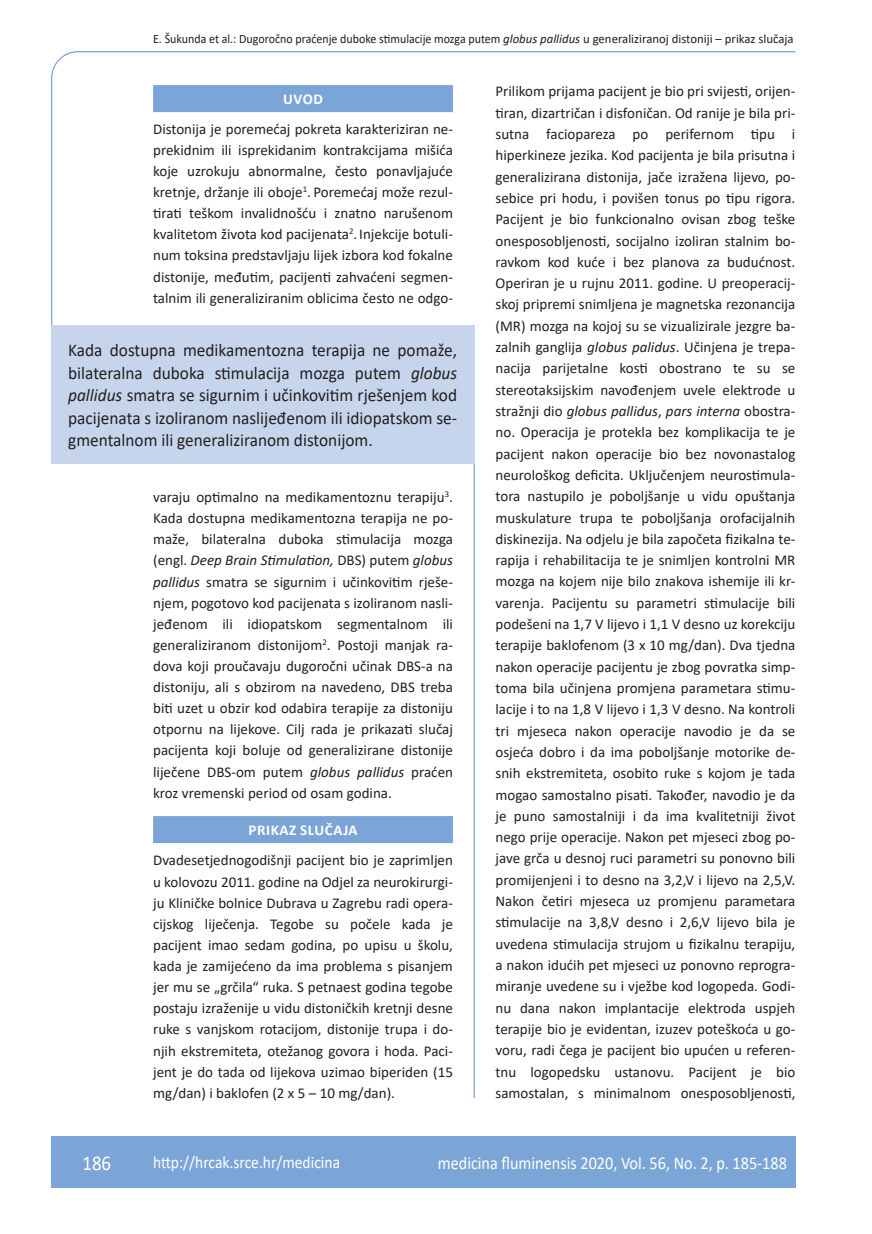
<style>
.page{position:relative;width:872px;height:1234px;background:#fff}
.page>*{position:absolute;margin:0;border:0;box-sizing:border-box;transform-origin:0 0}
.t1{font:21px "Calibri";color:#fff;scale:.9 1}
.anterfile{font:18px/22.5px "Calibri";color:#231f20;text-align:justify;scale:.96 1}
.t2{font:18px "Calibri";color:#fff;scale:.9 1}
.t3{font:17.25px "Calibri";color:#fff;scale:.9 1}
.osnovni_tekst{font:15px/21.3px "Calibri";color:#231f20;text-align:justify}
.naslov_ruler{font:700 15px "Calibri";letter-spacing:.04em;color:#fff}
.glava{font:12.75px "Calibri";color:#231f20;scale:.94 1}
.s1{font-style:italic}
</style>
<div class="page">
<svg style="left:51px;top:51px;width:745px;height:276px"></svg>
<hr style="left:473px;top:463px;width:2px;height:634px;background:#7ca5d7">
<div style="left:51px;top:1135px;width:744px;height:51px;background:#7ca5d7"></div>
<div style="left:153px;top:85px;width:300px;height:27px;background:#7ca5d7"></div>
<div style="left:51px;top:325px;width:423px;height:138px;background:#c6d5ec"></div>
<div style="left:153px;top:815px;width:300px;height:27px;background:#7ca5d7"></div>
<p class="glava" style="left:153px;top:29px;width:683px">E. Šukunda et al.: Dugoročno praćenje duboke stimulacije mozga putem <span class="s1">globus pallidus</span> u generaliziranoj distoniji – prikaz slučaja</p>
<p class="naslov_ruler" style="left:283px;top:88px;width:41px">UVOD</p>
<p class="osnovni_tekst" style="left:153px;top:118px;width:301px">Distonija je poremećaj pokreta karakteriziran ne&shy;prekidnim ili isprekidanim kontrakcijama mišića koje uzrokuju abnormalne, često ponavljajuće kretnje, držanje ili oboje<sup>1</sup>. Poremećaj može rezul&shy;tirati teškom invalidnošću i znatno narušenom kvalitetom života kod pacijenata<sup>2</sup>. Injekcije botuli&shy;num toksina predstavljaju lijek izbora kod fokalne distonije, međutim, pacijenti zahvaćeni segmen&shy;talnim ili generaliziranim oblicima često ne odgo-</p>
<p class="anterfile" style="left:68px;top:338px;width:407px">Kada dostupna medikamentozna terapija ne pomaže, bilateralna duboka stimulacija mozga putem <span class="s1">globus pallidus</span> smatra se sigurnim i učinkovitim rješenjem kod pacijenata s izoliranom naslijeđenom ili idiopatskom se&shy;gmentalnom ili generaliziranom distonijom.</p>
<p class="osnovni_tekst" style="left:153px;top:486px;width:301px">varaju optimalno na medikamentoznu terapiju<sup>3</sup>.<br>Kada dostupna medikamentozna terapija ne po&shy;maže, bilateralna duboka stimulacija mozga (engl. <span class="s1">Deep Brain Stimulation,</span> DBS) putem <span class="s1">globus pallidus</span> smatra se sigurnim i učinkovitim rješe&shy;njem, pogotovo kod pacijenata s izoliranom nasli&shy;jeđenom ili idiopatskom segmentalnom ili generaliziranom distonijom<sup>2</sup>. Postoji manjak ra&shy;dova koji proučavaju dugoročni učinak DBS-a na distoniju, ali s obzirom na navedeno, DBS treba biti uzet u obzir kod odabira terapije za distoniju otpornu na lijekove. Cilj rada je prikazati slučaj pacijenta koji boluje od generalizirane distonije liječene DBS-om putem <span class="s1">globus pallidus</span> praćen kroz vremenski period od osam godina.</p>
<p class="naslov_ruler" style="left:248px;top:819px;width:111px">PRIKAZ SLUČAJA</p>
<p class="osnovni_tekst" style="left:153px;top:849px;width:301px">Dvadesetjednogodišnji pacijent bio je zaprimljen u kolovozu 2011. godine na Odjel za neurokirurgi&shy;ju Kliničke bolnice Dubrava u Zagrebu radi opera&shy;cijskog liječenja. Tegobe su počele kada je pacijent imao sedam godina, po upisu u školu, kada je zamijećeno da ima problema s pisanjem jer mu se „grčila“ ruka. S petnaest godina tegobe postaju izraženije u vidu distoničkih kretnji desne ruke s vanjskom rotacijom, distonije trupa i do&shy;njih ekstremiteta, otežanog govora i hoda. Paci&shy;jent je do tada od lijekova uzimao biperiden (15 mg/dan) i baklofen (2 x 5 – 10 mg/dan).</p>
<p class="osnovni_tekst" style="left:495px;top:80px;width:301px">Prilikom prijama pacijent je bio pri svijesti, orijen&shy;tiran, dizartričan i disfoničan. Od ranije je bila pri&shy;sutna faciopareza po perifernom tipu i hiperkineze jezika. Kod pacijenta je bila prisutna i generalizirana distonija, jače izražena lijevo, po&shy;sebice pri hodu, i povišen tonus po tipu rigora.<br>Pacijent je bio funkcionalno ovisan zbog teške onesposobljenosti, socijalno izoliran stalnim bo&shy;ravkom kod kuće i bez planova za budućnost.<br>Operiran je u rujnu 2011. godine. U preoperacij&shy;skoj pripremi snimljena je magnetska rezonancija (MR) mozga na kojoj su se vizualizirale jezgre ba&shy;zalnih ganglija <span class="s1">globus palidus</span>. Učinjena je trepa&shy;nacija parijetalne kosti obostrano te su se stereotaksijskim navođenjem uvele elektrode u stražnji dio <span class="s1">globus pallidus</span>, <span class="s1">pars interna</span> obostra&shy;no. Operacija je protekla bez komplikacija te je pacijent nakon operacije bio bez novonastalog neurološkog deficita. Uključenjem neurostimula&shy;tora nastupilo je poboljšanje u vidu opuštanja muskulature trupa te poboljšanja orofacijalnih diskinezija. Na odjelu je bila započeta fizikalna te&shy;rapija i rehabilitacija te je snimljen kontrolni MR mozga na kojem nije bilo znakova ishemije ili kr&shy;varenja. Pacijentu su parametri stimulacije bili podešeni na 1,7 V lijevo i 1,1 V desno uz korekciju terapije baklofenom (3 x 10 mg/dan). Dva tjedna nakon operacije pacijentu je zbog povratka simp&shy;toma bila učinjena promjena parametara stimu&shy;lacije i to na 1,8 V lijevo i 1,3 V desno. Na kontroli tri mjeseca nakon operacije navodio je da se osjeća dobro i da ima poboljšanje motorike de&shy;snih ekstremiteta, osobito ruke s kojom je tada mogao samostalno pisati. Također, navodio je da je puno samostalniji i da ima kvalitetniji život nego prije operacije. Nakon pet mjeseci zbog po&shy;jave grča u desnoj ruci parametri su ponovno bili promijenjeni i to desno na 3,2,V i lijevo na 2,5,V.<br>Nakon četiri mjeseca uz promjenu parametara stimulacije na 3,8,V desno i 2,6,V lijevo bila je uvedena stimulacija strujom u fizikalnu terapiju, a nakon idućih pet mjeseci uz ponovno reprogra&shy;miranje uvedene su i vježbe kod logopeda. Godi&shy;nu dana nakon implantacije elektroda uspjeh terapije bio je evidentan, izuzev poteškoća u go&shy;voru, radi čega je pacijent bio upućen u referen&shy;tnu logopedsku ustanovu. Pacijent je bio samostalan, s minimalnom onesposobljenosti,</p>
<p class="t1" style="left:82px;top:1147px;width:33px">186</p>
<p class="t3" style="left:153px;top:1149px;width:209px">http://hrcak.srce.hr/medicina</p>
<p class="t2" style="left:438px;top:1149px;width:389px">medicina fluminensis 2020, Vol. 56, No. 2, p. 185-188</p>
</div>
